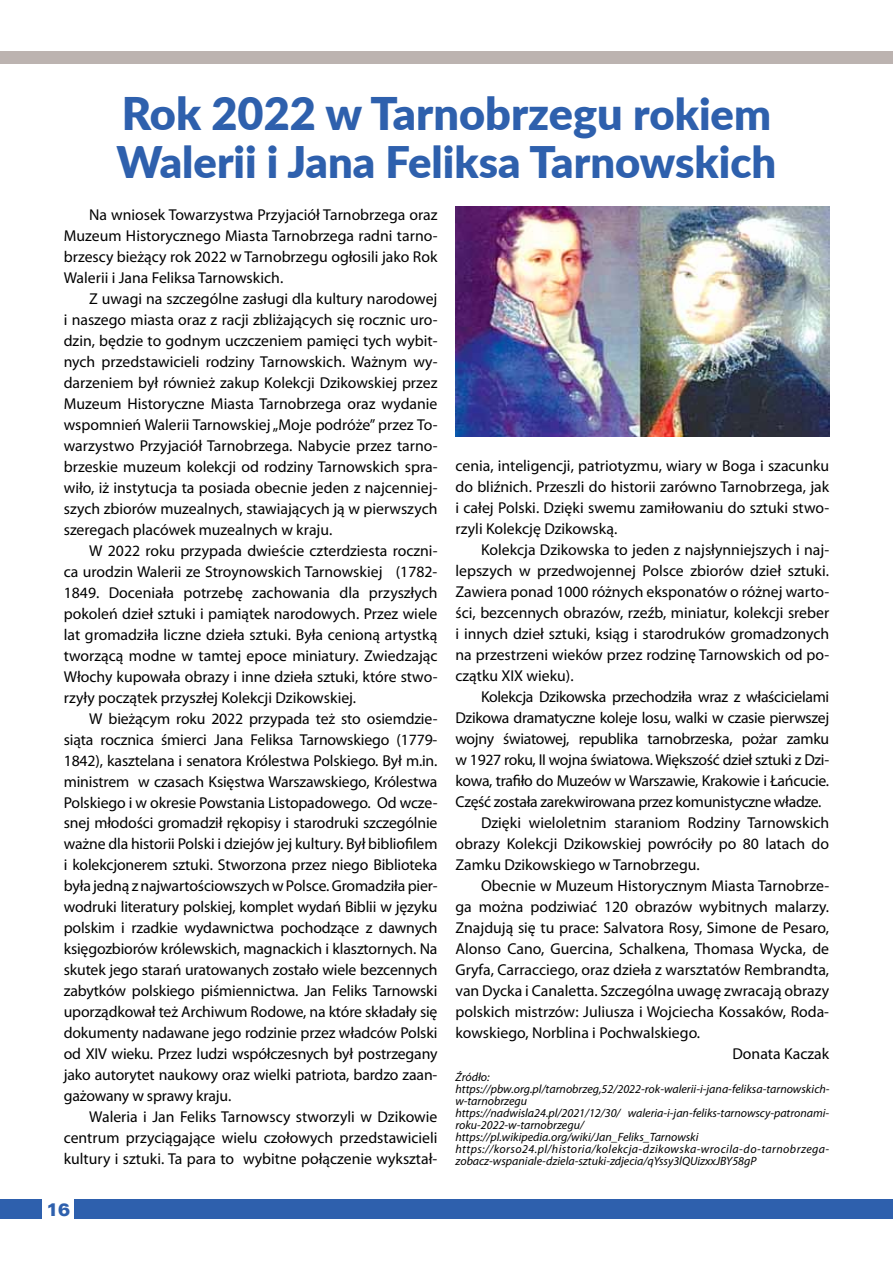
<style>
.page{position:relative;width:893px;height:1263px;background:#fff}
.page>*{position:absolute;margin:0;border:0;box-sizing:border-box;transform-origin:0 0}
.t1{font:900 45px "Lato";color:#2e60ad}
.t2{font:900 43.5px "Lato";color:#2e60ad}
.t3{font:18px "USA Black";color:#2e60ad}
.t4{font:15.75px/21px "Myriad Pro";color:#000;text-align:justify}
.t5{font:15.75px "Myriad Pro";letter-spacing:-.02em;color:#000}
.t6{font:italic 12px/12px "Myriad Pro";color:#000}
.s1{font-size:43.5px}
</style>
<div class="page">
<div style="left:75px;top:1199px;width:818px;height:20px;background:#2e60ad"></div>
<div style="left:0;top:1199px;width:41px;height:20px;background:#2e60ad"></div>
<div style="left:0;top:51px;width:893px;height:12px;background:#bcb3b0"></div>
<img style="left:455px;top:206px;width:374px;height:230px">
<h1 class="t1" style="left:122px;top:80px;width:651px">Rok 2022 w Tarnobrzegu <span class="s1">rokiem</span></h1>
<h2 class="t2" style="left:116px;top:129px;width:661px">Walerii i Jana Feliksa Tarnowskich</h2>
<p class="t4" style="left:64px;top:204px;width:375px;text-indent:26px">Na wniosek Towarzystwa Przyjaciół Tarnobrzega oraz Muzeum Historycznego Miasta Tarnobrzega radni tarno&shy;brzescy bieżący rok 2022 w Tarnobrzegu ogłosili jako Rok Walerii i Jana Feliksa Tarnowskich.</p>
<p class="t4" style="left:64px;top:287px;width:375px;text-indent:26px">Z uwagi na szczególne zasługi dla kultury narodowej i naszego miasta oraz z racji zbliżających się rocznic uro&shy;dzin, będzie to godnym uczczeniem pamięci tych wybit&shy;nych przedstawicieli rodziny Tarnowskich. Ważnym wy&shy;darzeniem był również zakup Kolekcji Dzikowskiej przez Muzeum Historyczne Miasta Tarnobrzega oraz wydanie wspomnień Walerii Tarnowskiej „Moje podróże” przez To&shy;warzystwo Przyjaciół Tarnobrzega. Nabycie przez tarno&shy;brzeskie muzeum kolekcji od rodziny Tarnowskich spra&shy;wiło, iż instytucja ta posiada obecnie jeden z najcenniej&shy;szych zbiorów muzealnych, stawiających ją w pierwszych szeregach placówek muzealnych w kraju.</p>
<p class="t4" style="left:64px;top:539px;width:375px;text-indent:26px">W 2022 roku przypada dwieście czterdziesta roczni&shy;ca urodzin Walerii ze Stroynowskich Tarnowskiej (1782- 1849. Doceniała potrzebę zachowania dla przyszłych pokoleń dzieł sztuki i pamiątek narodowych. Przez wiele lat gromadziła liczne dzieła sztuki. Była cenioną artystką tworzącą modne w tamtej epoce miniatury. Zwiedzając Włochy kupowała obrazy i inne dzieła sztuki, które stwo&shy;rzyły początek przyszłej Kolekcji Dzikowskiej.</p>
<p class="t4" style="left:64px;top:707px;width:375px;text-indent:26px">W bieżącym roku 2022 przypada też sto osiemdzie&shy;siąta rocznica śmierci Jana Feliksa Tarnowskiego (1779- 1842), kasztelana i senatora Królestwa Polskiego. Był m.in. ministrem w czasach Księstwa Warszawskiego, Królestwa Polskiego i w okresie Powstania Listopadowego. Od wcze&shy;snej młodości gromadził rękopisy i starodruki szczególnie ważne dla historii Polski i dziejów jej kultury. Był bibliofilem i kolekcjonerem sztuki. Stworzona przez niego Biblioteka była jedną z najwartościowszych w Polsce. Gromadziła pier&shy;wodruki literatury polskiej, komplet wydań Biblii w języku polskim i rzadkie wydawnictwa pochodzące z dawnych księgozbiorów królewskich, magnackich i klasztornych. Na skutek jego starań uratowanych zostało wiele bezcennych zabytków polskiego piśmiennictwa. Jan Feliks Tarnowski uporządkował też Archiwum Rodowe, na które składały się dokumenty nadawane jego rodzinie przez władców Polski od XIV wieku. Przez ludzi współczesnych był postrzegany jako autorytet naukowy oraz wielki patriota, bardzo zaan&shy;gażowany w sprawy kraju.</p>
<p class="t4" style="left:64px;top:1106px;width:375px;text-indent:26px">Waleria i Jan Feliks Tarnowscy stworzyli w Dzikowie centrum przyciągające wielu czołowych przedstawicieli kultury i sztuki. Ta para to wybitne połączenie wykształ-</p>
<p class="t3" style="left:46px;top:1198px;width:26px">16</p>
<p class="t4" style="left:455px;top:455px;width:375px">cenia, inteligencji, patriotyzmu, wiary w Boga i szacunku do bliźnich. Przeszli do historii zarówno Tarnobrzega, jak i całej Polski. Dzięki swemu zamiłowaniu do sztuki stwo&shy;rzyli Kolekcję Dzikowską.</p>
<p class="t4" style="left:455px;top:539px;width:375px;text-indent:26px">Kolekcja Dzikowska to jeden z najsłynniejszych i naj&shy;lepszych w przedwojennej Polsce zbiorów dzieł sztuki.<br>Zawiera ponad 1000 różnych eksponatów o różnej warto&shy;ści, bezcennych obrazów, rzeźb, miniatur, kolekcji sreber i innych dzieł sztuki, ksiąg i starodruków gromadzonych na przestrzeni wieków przez rodzinę Tarnowskich od po&shy;czątku XIX wieku).</p>
<p class="t5" style="left:481px;top:687px;width:350px">Kolekcja Dzikowska przechodziła wraz z właścicielami</p>
<p class="t5" style="left:455px;top:708px;width:375px">Dzikowa dramatyczne koleje losu, walki w czasie pierwszej</p>
<p class="t5" style="left:455px;top:729px;width:375px">wojny światowej, republika tarnobrzeska, pożar zamku</p>
<p class="t5" style="left:455px;top:750px;width:375px">w 1927 roku, II wojna światowa. Większość dzieł sztuki z Dzi-</p>
<p class="t5" style="left:455px;top:771px;width:375px">kowa, trafiło do Muzeów w Warszawie, Krakowie i Łańcucie.</p>
<p class="t5" style="left:455px;top:792px;width:368px">Część została zarekwirowana przez komunistyczne władze.</p>
<p class="t4" style="left:481px;top:812px;width:350px">Dzięki wieloletnim staraniom Rodziny Tarnowskich</p>
<p class="t4" style="left:455px;top:833px;width:375px">obrazy Kolekcji Dzikowskiej powróciły po 80 latach do</p>
<p class="t4" style="left:455px;top:854px;width:246px">Zamku Dzikowskiego w Tarnobrzegu.</p>
<p class="t4" style="left:481px;top:875px;width:350px">Obecnie w Muzeum Historycznym Miasta Tarnobrze-</p>
<p class="t4" style="left:455px;top:896px;width:375px">ga można podziwiać 120 obrazów wybitnych malarzy.</p>
<p class="t4" style="left:455px;top:917px;width:375px">Znajdują się tu prace: Salvatora Rosy, Simone de Pesaro,</p>
<p class="t4" style="left:455px;top:938px;width:375px">Alonso Cano, Guercina, Schalkena, Thomasa Wycka, de</p>
<p class="t4" style="left:455px;top:959px;width:375px">Gryfa, Carracciego, oraz dzieła z warsztatów Rembrandta,</p>
<p class="t4" style="left:455px;top:980px;width:375px">van Dycka i Canaletta. Szczególna uwagę zwracają obrazy</p>
<p class="t4" style="left:455px;top:1001px;width:375px">polskich mistrzów: Juliusza i Wojciecha Kossaków, Roda-</p>
<p class="t4" style="left:455px;top:1022px;width:246px">kowskiego, Norblina i Pochwalskiego.</p>
<p class="t4" style="left:732px;top:1043px;width:98px">Donata Kaczak</p>
<p class="t6" style="left:455px;top:1070px;width:376px">Źródło: https://pbw.org.pl/tarnobrzeg,52/2022-rok-walerii-i-jana-feliksa-tarnowskich&shy;w-tarnobrzegu<br>https://nadwisla24.pl/2021/12/30/ waleria-i-jan-feliks-tarnowscy-patronami&shy;roku-2022-w-tarnobrzegu/ https://pl.wikipedia.org/wiki/Jan_Feliks_Tarnowski https://korso24.pl/historia/kolekcja-dzikowska-wrocila-do-tarnobrzega&shy;zobacz-wspaniale-dziela-sztuki-zdjecia/qYssy3lQUizxxJBY58gP</p>
</div>
